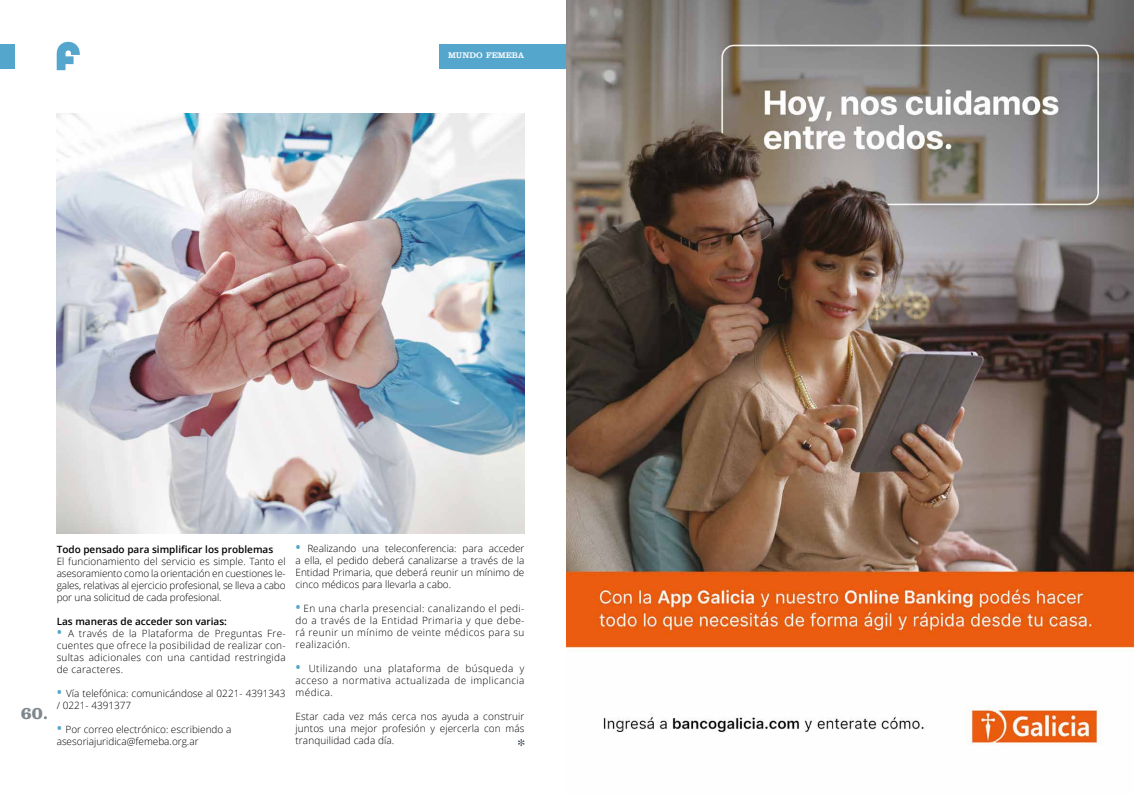
<style>
.page{position:relative;width:1134px;height:794px;background:#fff}
.page>*{position:absolute;margin:0;border:0;box-sizing:border-box;transform-origin:0 0}
.t1{font:700 18px "Clarendon LT Std";color:#7f888e}
.t2{font:300 10px/12px "Open Sans";color:#000;text-align:justify}
.t3{font:600 10px "Open Sans";color:#000}
.t4{font:8.4px "Clarendon LT Std";color:#fff}
.s1{font-weight:600;font-size:14px;color:#55a6cc}
</style>
<div class="page">
<svg style="left:518px;top:739px;width:6px;height:7px"></svg>
<img style="left:57px;top:113px;width:467px;height:421px">
<div style="left:440px;top:44px;width:127px;height:24px;background:#55a6cc"></div>
<div style="left:0;top:44px;width:14px;height:24px;background:#55a6cc"></div>
<svg style="left:57px;top:42px;width:23px;height:28px"></svg>
<img style="left:567px;top:0;width:567px;height:745px">
<p class="t4" style="left:448px;top:50px;width:78px">MUNDO FEMEBA</p>
<h1 class="t1" style="left:21px;top:702px;width:29px">60.</h1>
<p class="t3" style="left:57px;top:542px;width:218px">Todo pensado para simplificar los problemas</p>
<p class="t2" style="left:57px;top:555px;width:230px">El funcionamiento del servicio es simple. Tanto el asesoramiento como la orientación en cuestiones le&shy;gales, relativas al ejercicio profesional, se lleva a cabo por una solicitud de cada profesional.</p>
<p class="t3" style="left:57px;top:614px;width:172px">Las maneras de acceder son varias:</p>
<p class="t2" style="left:57px;top:627px;width:230px"><span class="s1">•</span> A través de la Plataforma de Preguntas Fre&shy;cuentes que ofrece la posibilidad de realizar con&shy;sultas adicionales con una cantidad restringida de caracteres.</p>
<p class="t2" style="left:57px;top:687px;width:230px"><span class="s1">•</span> Vía telefónica: comunicándose al 0221- 4391343 / 0221- 4391377</p>
<p class="t2" style="left:57px;top:723px;width:176px"><span class="s1">•</span> Por correo electrónico: escribiendo a asesoriajuridica@femeba.org.ar</p>
<p class="t2" style="left:296px;top:542px;width:230px"><span class="s1">•</span> Realizando una teleconferencia: para acceder a ella, el pedido deberá canalizarse a través de la Entidad Primaria, que deberá reunir un mínimo de cinco médicos para llevarla a cabo.</p>
<p class="t2" style="left:296px;top:602px;width:230px"><span class="s1">•</span> En una charla presencial: canalizando el pedi&shy;do a través de la Entidad Primaria y que debe&shy;rá reunir un mínimo de veinte médicos para su realización.</p>
<p class="t2" style="left:296px;top:662px;width:230px"><span class="s1">•</span> Utilizando una plataforma de búsqueda y acceso a normativa actualizada de implicancia médica.</p>
<p class="t2" style="left:296px;top:710px;width:230px">Estar cada vez más cerca nos ayuda a construir juntos una mejor profesión y ejercerla con más tranquilidad cada día.</p>
</div>
